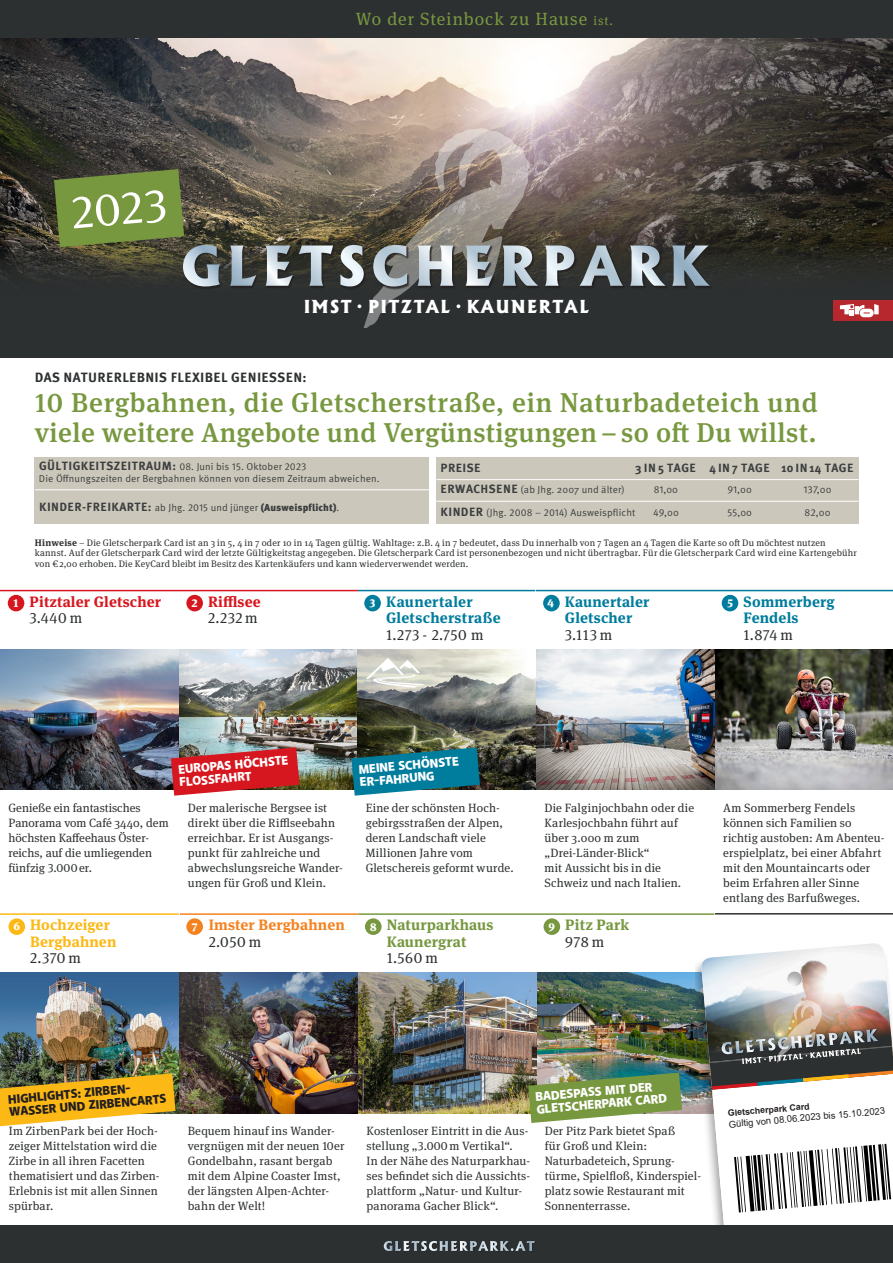
<style>
.page{position:relative;width:893px;height:1263px;background:#fff}
.page>*{position:absolute;margin:0;border:0;box-sizing:border-box;transform-origin:0 0}
.t1{font:46.5px "Meta Serif OT";color:#fff}
.t2{font:500 27.15px/29.8px "Meta Serif Pro";letter-spacing:.02em;color:#789840}
.t3{font:17.7px "Meta Serif OT";letter-spacing:.055em;color:#789840}
.t4{font:800 17.1px "Albertus";letter-spacing:.085em;color:#fff}
.t5{font:700 15px/16.5px "Meta Serif Pro";letter-spacing:.01em;color:#007c9d}
.t6{font:15px "Meta Serif Pro";letter-spacing:.035em;color:#2d3031}
.t7{font:700 15px/16.5px "Meta Serif Pro";letter-spacing:.01em;color:#789840}
.t8{font:700 15px "Meta Serif Pro";letter-spacing:.01em;color:#d7171f}
.t9{font:700 15px/16.5px "Meta Serif Pro";letter-spacing:.01em;color:#fcb814}
.t10{font:700 15px "Meta Serif Pro";letter-spacing:.01em;color:#f58220}
.t11{font:700 13.65px "Meta Plus";letter-spacing:.025em;color:#2d3031}
.t12{font:900 12.75px/12.8px "Akagi";color:#fff}
.t13{font:900 12.75px/12.8px "Akagi";color:#231f20}
.t14{font:800 12.75px "Albertus";letter-spacing:.085em;color:#fff}
.t15{font:12px/15px "Meta Serif Pro";letter-spacing:.015em;color:#2d3031}
.t16{font:700 12px "Meta Plus";letter-spacing:.035em;color:#3c3e3f}
.t17{font:900 11.4px "Meta Serif Pro";color:#fff}
.t18{font:10.05px/12px "Meta Pro Norm";letter-spacing:.01em;color:#3c3e3f}
.t19{font:9.45px/10.8px "Meta Serif Pro";letter-spacing:.02em;color:#2d3031}
.t20{font:9.45px "Arial";color:#231f20}
.t21{font:700 8.85px "Arial";color:#231f20}
.s1{font-size:12.75px}
.s2{font-family:"Meta Plus";font-weight:700;font-size:12px}
.s3{font-family:"Meta Pro";font-weight:900}
.s4{font-weight:700}
</style>
<div class="page">
<div style="left:0;top:0;width:893px;height:328px;background:#2d3031"></div>
<img style="left:0;top:38px;width:893px;height:198px">
<div style="left:0;top:296px;width:893px;height:61px;background:#2d3031"></div>
<svg style="left:0;top:236px;width:893px;height:10px;background:#2c281e"></svg>
<svg style="left:0;top:246px;width:893px;height:34px;fill:#2b2c27"></svg>
<div style="left:833px;top:300px;width:60px;height:20px;background:#b7282e"></div>
<svg style="left:840px;top:304px;width:39px;height:13px"></svg>
<svg style="left:54px;top:128px;width:656px;height:200px"></svg>
<div style="left:436px;top:457px;width:423px;height:67px;background:#cbc7ba"></div>
<hr style="left:436px;top:479px;width:423px;height:1px;background:#fff">
<hr style="left:436px;top:501px;width:423px;height:1px;background:#fff">
<div style="left:35px;top:457px;width:394px;height:67px;background:#cbc7ba"></div>
<hr style="left:35px;top:489px;width:394px;height:1px;background:#fff">
<img style="left:0;top:649px;width:893px;height:141px">
<hr style="left:358px;top:590px;width:177px;height:1px;background:#007c9d">
<div style="left:8px;top:595px;width:16px;height:16px;background:#d7171f;border-radius:50%"></div>
<div style="left:186px;top:595px;width:17px;height:16px;background:#d7171f;border-radius:50%"></div>
<div style="left:364px;top:595px;width:17px;height:16px;background:#007c9d;border-radius:50%"></div>
<hr style="left:0;top:590px;width:358px;height:1px;background:#d7171f">
<img style="left:171px;top:747px;width:128px;height:49px">
<svg style="left:366px;top:658px;width:59px;height:30px"></svg>
<div style="left:722px;top:595px;width:16px;height:16px;background:#007c9d;border-radius:50%"></div>
<div style="left:543px;top:595px;width:17px;height:16px;background:#007c9d;border-radius:50%"></div>
<hr style="left:536px;top:590px;width:357px;height:1px;background:#007c9d">
<img style="left:0;top:973px;width:696px;height:140px">
<div style="left:9px;top:918px;width:16px;height:17px;background:#fcb814;border-radius:50%"></div>
<hr style="left:0;top:913px;width:179px;height:2px;background:#fcb814">
<svg style="left:0;top:1073px;width:175px;height:53px;background:#e0b139"></svg>
<hr style="left:180px;top:913px;width:178px;height:2px;background:#f58220">
<hr style="left:358px;top:913px;width:356px;height:2px;background:#789840">
<div style="left:186px;top:918px;width:17px;height:17px;background:#f58220;border-radius:50%"></div>
<div style="left:365px;top:918px;width:17px;height:17px;background:#789840;border-radius:50%"></div>
<div style="left:544px;top:918px;width:16px;height:17px;background:#789840;border-radius:50%"></div>
<img style="left:528px;top:1072px;width:154px;height:51px">
<div style="left:696px;top:942px;width:197px;height:302px;background:#231f20;opacity:.4"></div>
<svg style="left:701px;top:942px;width:192px;height:284px"></svg>
<img style="left:701px;top:943px;width:192px;height:151px">
<img style="left:706px;top:1009px;width:4px;height:70px">
<div style="left:0;top:1226px;width:893px;height:37px;background:#2d3031"></div>
<div style="left:384px;top:1241px;width:152px;height:11px;background:#29292a"></div>
<hr style="left:715px;top:913px;width:178px;height:1px;background:#2d3031">
<img style="left:710px;top:1000px;width:183px;height:226px">
<svg style="left:351px;top:747px;width:129px;height:49px;background:#227e93"></svg>
<h1 class="t1" style="left:69px;top:183px;width:97px;rotate:-5deg">2023</h1>
<h3 class="t3" style="left:356px;top:7px;width:259px">Wo der Steinbock zu Hause <span class="s1">ist.</span></h3>
<h3 class="t4" style="left:304px;top:296px;width:287px">IMST · PITZTAL · KAUNERTAL</h3>
<p class="t11" style="left:35px;top:370px;width:273px">DAS NATURERLEBNIS FLEXIBEL GENIESSEN:</p>
<h2 class="t2" style="left:35px;top:386px;width:785px">10 Bergbahnen, die Gletscherstraße, ein Naturbadeteich und viele weitere Angebote und Vergünstigungen – so oft Du willst.</h2>
<p class="t18" style="left:39px;top:460px;width:342px"><span class="s2">GÜLTIGKEITSZEITRAUM:</span> 08. Juni bis 15. Oktober 2023<br>Die Öffnungszeiten der Bergbahnen können von diesem Zeitraum abweichen.</p>
<p class="t18" style="left:39px;top:501px;width:302px"><span class="s2">KINDER-FREIKARTE:</span> ab Jhg. 2015 und jünger <span class="s3">(Ausweispflicht)</span>.</p>
<p class="t16" style="left:441px;top:461px;width:42px">PREISE</p>
<p class="t16" style="left:636px;top:461px;width:219px">3 IN 5 TAGE 4 IN 7 TAGE 10 IN 14 TAGE</p>
<p class="t18" style="left:441px;top:482px;width:186px"><span class="s2">ERWACHSENE</span> (ab Jhg. 2007 und älter)</p>
<p class="t18" style="left:654px;top:482px;width:26px">81,00</p>
<p class="t18" style="left:727px;top:482px;width:26px">91,00</p>
<p class="t18" style="left:803px;top:482px;width:30px">137,00</p>
<p class="t18" style="left:441px;top:506px;width:196px"><span class="s2">KINDER</span> (Jhg. 2008 – 2014) Ausweispflicht</p>
<p class="t18" style="left:653px;top:506px;width:27px">49,00</p>
<p class="t18" style="left:727px;top:506px;width:26px">55,00</p>
<p class="t18" style="left:805px;top:506px;width:28px">82,00</p>
<p class="t19" style="left:35px;top:537px;width:824px"><span class="s4">Hinweise</span> – Die Gletscherpark Card ist an 3 in 5, 4 in 7 oder 10 in 14 Tagen gültig. Wahltage: z.B. 4 in 7 bedeutet, dass Du innerhalb von 7 Tagen an 4 Tagen die Karte so oft Du möchtest nutzen kannst. Auf der Gletscherpark Card wird der letzte Gültigkeitstag angegeben. Die Gletscherpark Card ist personenbezogen und nicht übertragbar. Für die Gletscherpark Card wird eine Kartengebühr von €2,00 erhoben. Die KeyCard bleibt im Besitz des Kartenkäufers und kann wiederverwendet werden.</p>
<p class="t8" style="left:208px;top:589px;width:54px">Rifflsee</p>
<p class="t6" style="left:208px;top:607px;width:51px">2.232 m</p>
<p class="t8" style="left:29px;top:589px;width:133px">Pitztaler Gletscher</p>
<p class="t6" style="left:29px;top:607px;width:54px">3.440 m</p>
<p class="t17" style="left:14px;top:594px;width:6px">1</p>
<p class="t5" style="left:386px;top:592px;width:116px">Kaunertaler<br>Gletscherstraße</p>
<p class="t6" style="left:386px;top:624px;width:99px">1.273 - 2.750 m</p>
<p class="t5" style="left:565px;top:592px;width:86px">Kaunertaler<br>Gletscher</p>
<p class="t6" style="left:565px;top:624px;width:49px">3.113 m</p>
<p class="t17" style="left:192px;top:594px;width:7px">2</p>
<p class="t17" style="left:370px;top:594px;width:7px">3</p>
<p class="t5" style="left:743px;top:592px;width:93px">Sommerberg<br>Fendels</p>
<p class="t6" style="left:743px;top:624px;width:51px">1.874 m</p>
<p class="t17" style="left:548px;top:594px;width:8px">4</p>
<p class="t17" style="left:727px;top:594px;width:7px">5</p>
<p class="t15" style="left:9px;top:799px;width:162px">Genieße ein fantastisches<br>Panorama vom Café 3440, dem höchsten Kaffeehaus Öster&shy;reichs, auf die umliegenden fünfzig 3.000er.</p>
<p class="t12" style="left:178px;top:763px;width:112px;rotate:-5deg">EUROPAS HÖCHSTE<br>FLOSSFAHRT</p>
<p class="t15" style="left:188px;top:799px;width:157px">Der malerische Bergsee ist direkt über die Rifflseebahn erreichbar. Er ist Ausgangs&shy;punkt für zahlreiche und abwechslungsreiche Wander&shy;ungen für Groß und Klein.</p>
<p class="t12" style="left:358px;top:763px;width:102px;rotate:-5deg">MEINE SCHÖNSTE<br>ER-FAHRUNG</p>
<p class="t15" style="left:366px;top:799px;width:150px">Eine der schönsten Hoch&shy;gebirgsstraßen der Alpen, deren Landschaft viele<br>Millionen Jahre vom<br>Gletschereis geformt wurde.</p>
<p class="t17" style="left:14px;top:917px;width:8px">6</p>
<p class="t9" style="left:30px;top:916px;width:88px">Hochzeiger<br>Bergbahnen</p>
<p class="t6" style="left:30px;top:947px;width:52px">2.370 m</p>
<p class="t10" style="left:209px;top:913px;width:138px">Imster Bergbahnen</p>
<p class="t6" style="left:209px;top:931px;width:54px">2.050 m</p>
<p class="t17" style="left:191px;top:917px;width:8px">7</p>
<p class="t17" style="left:370px;top:917px;width:8px">8</p>
<p class="t7" style="left:387px;top:916px;width:108px">Naturparkhaus<br>Kaunergrat</p>
<p class="t6" style="left:387px;top:947px;width:53px">1.560 m</p>
<p class="t15" style="left:544px;top:799px;width:151px">Die Falginjochbahn oder die<br>Karlesjochbahn führt auf über 3.000 m zum „Drei-Länder-Blick“<br>mit Aussicht bis in die<br>Schweiz und nach Italien.</p>
<p class="t17" style="left:549px;top:917px;width:8px">9</p>
<p class="t7" style="left:565px;top:916px;width:66px">Pitz Park</p>
<p class="t6" style="left:565px;top:931px;width:41px">978 m</p>
<p class="t15" style="left:723px;top:799px;width:163px">Am Sommerberg Fendels können sich Familien so richtig austoben: Am Abenteu&shy;erspielplatz, bei einer Abfahrt mit den Mountaincarts oder beim Erfahren aller Sinne entlang des Barfußweges.</p>
<p class="t13" style="left:8px;top:1093px;width:159px;rotate:-5deg">HIGHLIGHTS: ZIRBEN-<br>WASSER UND ZIRBENCARTS</p>
<p class="t15" style="left:9px;top:1123px;width:151px">Im ZirbenPark bei der Hoch&shy;zeiger Mittelstation wird die<br>Zirbe in all ihren Facetten thematisiert und das Zirben-<br>Erlebnis ist mit allen Sinnen spürbar.</p>
<p class="t15" style="left:188px;top:1123px;width:158px">Bequem hinauf ins Wander&shy;vergnügen mit der neuen 10er<br>Gondelbahn, rasant bergab mit dem Alpine Coaster Imst, der längsten Alpen-Achter&shy;bahn der Welt!</p>
<p class="t12" style="left:535px;top:1091px;width:132px;rotate:-5deg">BADESPASS MIT DER<br>GLETSCHERPARK CARD</p>
<p class="t15" style="left:367px;top:1123px;width:165px">Kostenloser Eintritt in die Aus&shy;stellung „3.000m Vertikal“.<br>In der Nähe des Naturparkhau&shy;ses befindet sich die Aussichts&shy;plattform „Natur- und Kultur&shy;panorama Gacher Blick“.</p>
<p class="t15" style="left:545px;top:1123px;width:158px">Der Pitz Park bietet Spaß<br>für Groß und Klein:<br>Naturbadeteich, Sprung&shy;türme, Spielfloß, Kinderspiel&shy;platz sowie Restaurant mit<br>Sonnenterrasse.</p>
<p class="t14" style="left:383px;top:1238px;width:153px">GLETSCHERPARK.AT</p>
<p class="t21" style="left:727px;top:1107px;width:84px;rotate:-5deg">Gletscherpark Card</p>
<p class="t20" style="left:728px;top:1118px;width:158px;rotate:-5deg">Gültig von 08.06.2023 bis 15.10.2023</p>
</div>
